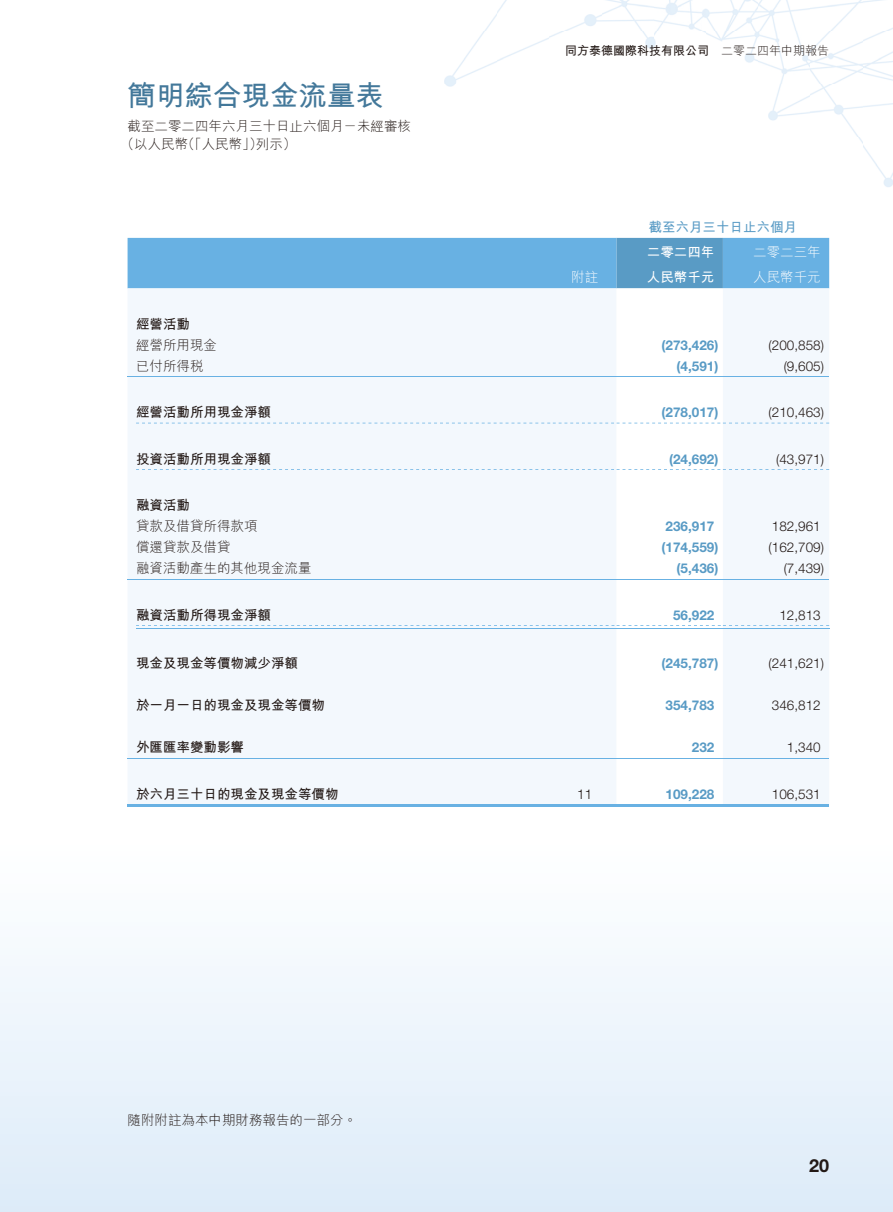
<style>
.page{position:relative;width:893px;height:1212px;background:#fff}
.page>*{position:absolute;margin:0;border:0;box-sizing:border-box;transform-origin:0 0}
.t1{font:28.5px "M Hei HK Bold E Ten B5 H";color:#43789a}
.t2{font:700 18px "Helvetica Neue LT Std";color:#231916}
.t3{font:13.5px/18px "M Hei HK Light E Ten B5 H";color:#231916}
.t4{font:300 13.5px "Helvetica Neue LT Std";color:#231916}
.t5{font:700 13.5px "Helvetica Neue LT Std";color:#599bc5}
.t6{font:13.5px "M Hei HK Bold E Ten B5 H";color:#231916}
.t7{font:13.5px "M Hei HK Light E Ten B5 H";color:#fff}
.t8{font:13.5px "M Hei HK Bold E Ten B5 H";color:#599bc5}
.t9{font:13.5px "M Hei HK Bold E Ten B5 H";color:#fff}
.t10{font:12px "M Hei HK Bold E Ten B5 H";color:#231916}
.s1{font-family:"M Hei HK Light E Ten B5 H"}
</style>
<div class="page">
<div style="left:0;top:819px;width:893px;height:393px;background:linear-gradient(to bottom,#fff,#ddebf8)"></div>
<img style="left:445px;top:0;width:448px;height:243px">
<svg style="left:128px;top:238px;width:701px;height:50px;background:#65adde"></svg>
<div style="left:128px;top:288px;width:701px;height:516px;background:#f3f8fd"></div>
<svg style="left:617px;top:288px;width:106px;height:516px"></svg>
<hr style="left:128px;top:376px;width:701px;height:1px;background:#68b1e3">
<svg style="left:136px;top:423px;width:693px;height:1px"></svg>
<svg style="left:136px;top:469px;width:693px;height:1px"></svg>
<hr style="left:128px;top:579px;width:701px;height:1px;background:#68b1e3">
<hr style="left:136px;top:628px;width:417px;height:1px;background:#68b1e3">
<hr style="left:553px;top:628px;width:64px;height:1px;background:#68b1e3">
<hr style="left:617px;top:628px;width:106px;height:1px;background:#68b1e3">
<svg style="left:136px;top:625px;width:693px;height:1px"></svg>
<hr style="left:723px;top:628px;width:106px;height:1px;background:#68b1e3">
<hr style="left:128px;top:758px;width:701px;height:1px;background:#68b1e3">
<hr style="left:128px;top:804px;width:701px;height:3px;background:#68b1e3">
<h1 class="t1" style="left:128px;top:85px;width:258px">簡明綜合現金流量表</h1>
<p class="t3" style="left:121px;top:119px;width:292px;text-indent:7px">截至二零二四年六月三十日止六個月－未經審核（以人民幣（「人民幣」）列示）</p>
<p class="t10" style="left:565px;top:46px;width:265px">同方泰德國際科技有限公司 <span class="s1">二零二四年中期報告</span></p>
<p class="t8" style="left:649px;top:222px;width:150px">截至六月三十日止六個月</p>
<p class="t9" style="left:647px;top:247px;width:69px">二零二四年</p>
<p class="t7" style="left:753px;top:247px;width:69px">二零二三年</p>
<p class="t7" style="left:571px;top:272px;width:28px">附註</p>
<p class="t9" style="left:647px;top:272px;width:69px">人民幣千元</p>
<p class="t7" style="left:753px;top:272px;width:69px">人民幣千元</p>
<p class="t6" style="left:136px;top:318px;width:55px">經營活動</p>
<p class="t3" style="left:136px;top:337px;width:83px">經營所用現金</p>
<p class="t5" style="left:662px;top:340px;width:58px">(273,426)</p>
<p class="t4" style="left:769px;top:340px;width:57px">(200,858)</p>
<p class="t3" style="left:136px;top:358px;width:69px">已付所得稅</p>
<p class="t5" style="left:677px;top:361px;width:43px">(4,591)</p>
<p class="t4" style="left:784px;top:361px;width:42px">(9,605)</p>
<p class="t6" style="left:136px;top:407px;width:136px">經營活動所用現金淨額</p>
<p class="t5" style="left:662px;top:408px;width:58px">(278,017)</p>
<p class="t4" style="left:769px;top:408px;width:57px">(210,463)</p>
<p class="t6" style="left:136px;top:454px;width:136px">投資活動所用現金淨額</p>
<p class="t5" style="left:669px;top:454px;width:51px">(24,692)</p>
<p class="t4" style="left:776px;top:454px;width:49px">(43,971)</p>
<p class="t6" style="left:136px;top:500px;width:55px">融資活動</p>
<p class="t3" style="left:136px;top:519px;width:123px">貸款及借貸所得款項</p>
<p class="t5" style="left:666px;top:522px;width:50px">236,917</p>
<p class="t4" style="left:772px;top:522px;width:50px">182,961</p>
<p class="t3" style="left:136px;top:540px;width:96px">償還貸款及借貸</p>
<p class="t5" style="left:662px;top:543px;width:58px">(174,559)</p>
<p class="t4" style="left:769px;top:543px;width:57px">(162,709)</p>
<p class="t3" style="left:136px;top:561px;width:177px">融資活動產生的其他現金流量</p>
<p class="t5" style="left:677px;top:564px;width:43px">(5,436)</p>
<p class="t4" style="left:784px;top:564px;width:42px">(7,439)</p>
<p class="t6" style="left:136px;top:610px;width:136px">融資活動所得現金淨額</p>
<p class="t5" style="left:673px;top:610px;width:43px">56,922</p>
<p class="t4" style="left:779px;top:610px;width:43px">12,813</p>
<p class="t6" style="left:136px;top:658px;width:164px">現金及現金等價物減少淨額</p>
<p class="t5" style="left:662px;top:658px;width:58px">(245,787)</p>
<p class="t4" style="left:769px;top:658px;width:57px">(241,621)</p>
<p class="t6" style="left:136px;top:700px;width:190px">於一月一日的現金及現金等價物</p>
<p class="t5" style="left:666px;top:700px;width:50px">354,783</p>
<p class="t4" style="left:772px;top:700px;width:50px">346,812</p>
<p class="t6" style="left:136px;top:742px;width:109px">外匯匯率變動影響</p>
<p class="t5" style="left:692px;top:742px;width:24px">232</p>
<p class="t4" style="left:787px;top:742px;width:35px">1,340</p>
<p class="t6" style="left:136px;top:788px;width:204px">於六月三十日的現金及現金等價物</p>
<p class="t4" style="left:577px;top:789px;width:17px">11</p>
<p class="t5" style="left:666px;top:789px;width:50px">109,228</p>
<p class="t4" style="left:772px;top:789px;width:50px">106,531</p>
<p class="t3" style="left:128px;top:1113px;width:231px">隨附附註為本中期財務報告的一部分。</p>
<h2 class="t2" style="left:809px;top:1159px;width:22px">20</h2>
</div>
